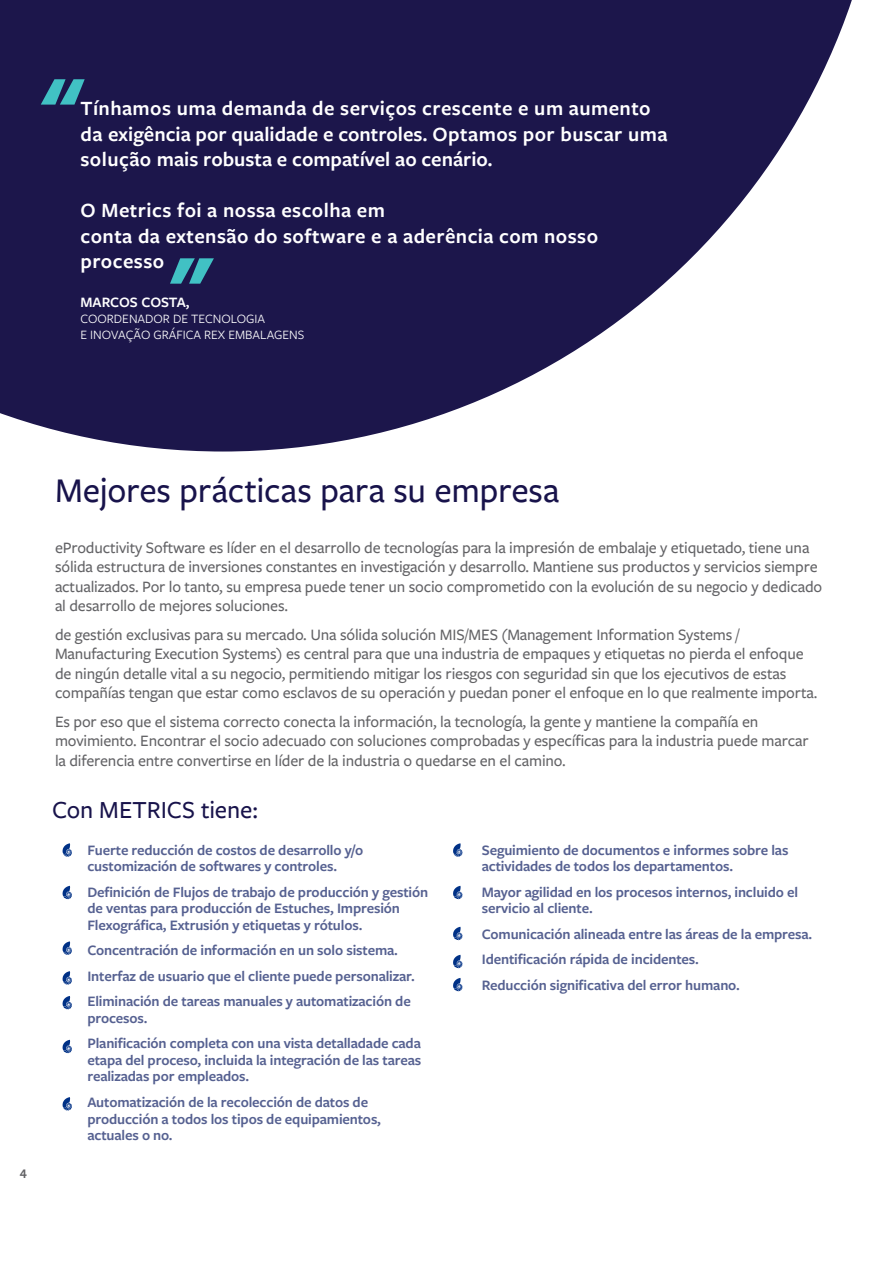
<style>
.page{position:relative;width:893px;height:1263px;background:#fff}
.page>*{position:absolute;margin:0;border:0;box-sizing:border-box;transform-origin:0 0}
.ALT_INSIDE_HEADLIN{font:500 36px "Freight Sans Pro";letter-spacing:-.005em;color:#18134b}
.ALT_INSIDE_HEADLIN-2{font:500 25.5px "Freight Sans Pro";letter-spacing:-.005em;color:#18134b}
.NEW_PULLQUOTE_DETAI{font:600 21px "Freight Sans Pro";letter-spacing:.02em;color:#fff}
.NEW_PULLQUOTE_DETAI-2{font:600 21px "Freight Sans Pro";color:#fff}
.INTRO_PARAGRAPH_BL{font:500 16.5px/19.5px "Freight Sans Pro";letter-spacing:-.01em;color:#636366}
.INTRO_PARAGRAPH_BL-2{font:600 15px/16.5px "Freight Sans Pro";letter-spacing:-.01em;color:#566191}
.NEW_PULLQUOTE_DETAI-3{font:600 14.85px "Freight Sans Pro";letter-spacing:-.01em;color:#fff}
.NEW_PULLQUOTE_DETAI-4{font:13.2px "Freight Sans Pro";color:#fff}
.t1{font:12px "Museo 700";color:#636366}
</style>
<div class="page">
<svg style="left:0;top:0;width:852px;height:451px;fill:#1c164b"></svg>
<svg style="left:63px;top:843px;width:9px;height:14px"></svg>
<svg style="left:453px;top:843px;width:9px;height:14px"></svg>
<svg style="left:453px;top:886px;width:9px;height:13px"></svg>
<svg style="left:453px;top:927px;width:9px;height:13px"></svg>
<svg style="left:453px;top:955px;width:9px;height:13px"></svg>
<svg style="left:453px;top:978px;width:9px;height:13px"></svg>
<svg style="left:63px;top:886px;width:9px;height:13px"></svg>
<svg style="left:63px;top:941px;width:9px;height:14px"></svg>
<svg style="left:63px;top:971px;width:9px;height:13px"></svg>
<svg style="left:63px;top:996px;width:9px;height:13px"></svg>
<svg style="left:63px;top:1040px;width:9px;height:13px"></svg>
<svg style="left:63px;top:1097px;width:9px;height:13px"></svg>
<svg style="left:41px;top:79px;width:44px;height:26px"></svg>
<svg style="left:170px;top:258px;width:44px;height:26px"></svg>
<p class="NEW_PULLQUOTE_DETAI" style="left:81px;top:94px;width:572px">Tínhamos uma demanda de serviços crescente e um aumento</p>
<p class="NEW_PULLQUOTE_DETAI-2" style="left:81px;top:120px;width:589px">da exigência por qualidade e controles. Optamos por buscar uma</p>
<p class="NEW_PULLQUOTE_DETAI-2" style="left:81px;top:145px;width:414px">solução mais robusta e compatível ao cenário.</p>
<p class="NEW_PULLQUOTE_DETAI" style="left:81px;top:196px;width:306px">O Metrics foi a nossa escolha em</p>
<p class="NEW_PULLQUOTE_DETAI" style="left:81px;top:222px;width:519px">conta da extensão do software e a aderência com nosso</p>
<p class="NEW_PULLQUOTE_DETAI" style="left:81px;top:247px;width:85px">processo</p>
<p class="NEW_PULLQUOTE_DETAI-3" style="left:81px;top:292px;width:111px">MARCOS COSTA,</p>
<p class="NEW_PULLQUOTE_DETAI-4" style="left:81px;top:310px;width:186px">COORDENADOR DE TECNOLOGIA</p>
<p class="NEW_PULLQUOTE_DETAI-4" style="left:81px;top:326px;width:225px">E INOVAÇÃO GRÁFICA REX EMBALAGENS</p>
<p class="t1" style="left:20px;top:1167px;width:9px">4</p>
<p class="ALT_INSIDE_HEADLIN" style="left:55px;top:466px;width:506px">Mejores prácticas para su empresa</p>
<p class="INTRO_PARAGRAPH_BL" style="left:55px;top:537px;width:769px">eProductivity Software es líder en el desarrollo de tecnologías para la impresión de embalaje y etiquetado, tiene una sólida estructura de inversiones constantes en investigación y desarrollo. Mantiene sus productos y servicios siempre actualizados. Por lo tanto, su empresa puede tener un socio comprometido con la evolución de su negocio y dedicado al desarrollo de mejores soluciones.</p>
<p class="INTRO_PARAGRAPH_BL" style="left:55px;top:624px;width:764px">de gestión exclusivas para su mercado. Una sólida solución MIS/MES (Management Information Systems / Manufacturing Execution Systems) es central para que una industria de empaques y etiquetas no pierda el enfoque de ningún detalle vital a su negocio, permitiendo mitigar los riesgos con seguridad sin que los ejecutivos de estas compañías tengan que estar como esclavos de su operación y puedan poner el enfoque en lo que realmente importa.</p>
<p class="INTRO_PARAGRAPH_BL" style="left:55px;top:711px;width:755px">Es por eso que el sistema correcto conecta la información, la tecnología, la gente y mantiene la compañía en movimiento. Encontrar el socio adecuado con soluciones comprobadas y específicas para la industria puede marcar la diferencia entre convertirse en líder de la industria o quedarse en el camino.</p>
<p class="ALT_INSIDE_HEADLIN-2" style="left:52px;top:793px;width:207px">Con METRICS tiene:</p>
<p class="INTRO_PARAGRAPH_BL-2" style="left:87px;top:841px;width:278px">Fuerte reducción de costos de desarrollo y/o customización de softwares y controles.</p>
<p class="INTRO_PARAGRAPH_BL-2" style="left:87px;top:883px;width:342px">Definición de Flujos de trabajo de producción y gestión de ventas para producción de Estuches, Impresión<br>Flexográfica, Extrusión y etiquetas y rótulos.</p>
<p class="INTRO_PARAGRAPH_BL-2" style="left:87px;top:942px;width:312px">Concentración de información en un solo sistema.</p>
<p class="INTRO_PARAGRAPH_BL-2" style="left:87px;top:967px;width:329px">Interfaz de usuario que el cliente puede personalizar.</p>
<p class="INTRO_PARAGRAPH_BL-2" style="left:87px;top:993px;width:325px">Eliminación de tareas manuales y automatización de procesos.</p>
<p class="INTRO_PARAGRAPH_BL-2" style="left:87px;top:1035px;width:335px;text-align:justify">Planificación completa con una vista detalladade cada etapa del proceso, incluida la integración de las tareas realizadas por empleados.</p>
<p class="INTRO_PARAGRAPH_BL-2" style="left:87px;top:1093px;width:295px">Automatización de la recolección de datos de producción a todos los tipos de equipamientos, actuales o no.</p>
<p class="INTRO_PARAGRAPH_BL-2" style="left:482px;top:841px;width:308px">Seguimiento de documentos e informes sobre las actividades de todos los departamentos.</p>
<p class="INTRO_PARAGRAPH_BL-2" style="left:482px;top:883px;width:318px">Mayor agilidad en los procesos internos, incluido el servicio al cliente.</p>
<p class="INTRO_PARAGRAPH_BL-2" style="left:482px;top:925px;width:332px">Comunicación alineada entre las áreas de la empresa.</p>
<p class="INTRO_PARAGRAPH_BL-2" style="left:482px;top:951px;width:219px">Identificación rápida de incidentes.</p>
<p class="INTRO_PARAGRAPH_BL-2" style="left:482px;top:976px;width:259px">Reducción significativa del error humano.</p>
</div>
